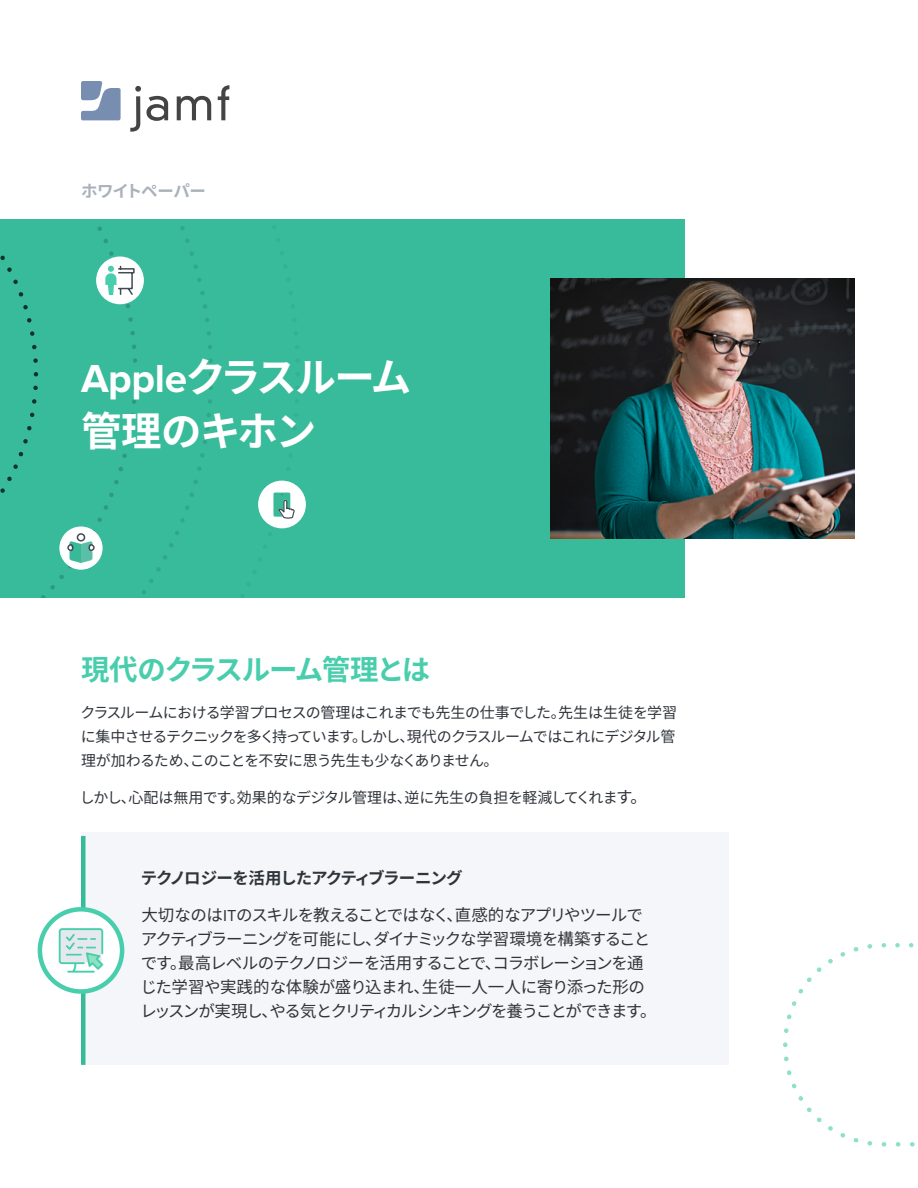
<style>
.page{position:relative;width:918px;height:1188px;background:#fff}
.page>*{position:absolute;margin:0;border:0;box-sizing:border-box;transform-origin:0 0}
.t1{font:700 40.5px/54px "Noto Sans CJ Kjp";letter-spacing:-.05em;color:#fff}
.t2{font:700 28.5px "Noto Sans CJ Kjp";letter-spacing:-.05em;color:#48ceac}
.t3{font:16.5px/24px "Noto Sans CJ Kjp";letter-spacing:-.065em;color:#2f343a}
.t4{font:700 16.5px "Noto Sans CJ Kjp";letter-spacing:-.06em;color:#2f343a}
.t5{font:700 16.5px "Noto Sans CJ Kjp";letter-spacing:-.035em;color:#a9b1bc}
.t6{font:15px/24px "Noto Sans CJ Kjp";letter-spacing:-.045em;color:#2f343a;text-align:justify}
.t7{font:15px "Noto Sans CJ Kjp";letter-spacing:-.02em;color:#2f343a}
.s1{font-family:"Proxima Nova"}
.s2{font-size:16.5px}
</style>
<div class="page">
<div style="left:0;top:219px;width:685px;height:379px;background:#37bb9a"></div>
<svg style="left:0;top:226px;width:213px;height:137px"></svg>
<svg style="left:0;top:374px;width:39px;height:119px"></svg>
<svg style="left:177px;top:96px;width:34px;height:24px"></svg>
<svg style="left:218px;top:85px;width:11px;height:35px"></svg>
<svg style="left:130px;top:86px;width:38px;height:46px"></svg>
<svg style="left:81px;top:81px;width:40px;height:39px"></svg>
<img style="left:550px;top:279px;width:305px;height:259px">
<div style="left:258px;top:481px;width:48px;height:47px;background:#fff;border-radius:50%"></div>
<svg style="left:273px;top:493px;width:22px;height:26px"></svg>
<div style="left:59px;top:526px;width:44px;height:44px;background:#fff;border-radius:50%"></div>
<svg style="left:67px;top:533px;width:28px;height:30px"></svg>
<div style="left:81px;top:833px;width:648px;height:232px;background:#f4f6f9"></div>
<div style="left:81px;top:836px;width:5px;height:229px;background:#37bb9a"></div>
<svg style="left:40px;top:909px;width:82px;height:83px"></svg>
<div style="left:38px;top:907px;width:86px;height:87px;border:4px solid #48ceac;border-radius:50%"></div>
<svg style="left:59px;top:928px;width:44px;height:45px"></svg>
<svg style="left:783px;top:943px;width:132px;height:204px"></svg>
<div style="left:96px;top:256px;width:48px;height:48px;background:#fff;border-radius:50%"></div>
<svg style="left:105px;top:265px;width:30px;height:30px"></svg>
<p class="t5" style="left:81px;top:181px;width:127px">ホワイトペーパー</p>
<h1 class="t1" style="left:81px;top:351px;width:332px"><span class="s1">Apple</span>クラスルーム管理のキホン</h1>
<h2 class="t2" style="left:81px;top:654px;width:351px">現代のクラスルーム管理とは</h2>
<p class="t6" style="left:81px;top:701px;width:598px">クラスルームにおける学習プロセスの管理はこれまでも先生の仕事でした。先生は生徒を学習に集中させるテクニックを多く持っています。しかし、現代のクラスルームではこれにデジタル管理が加わるため、このことを不安に思う先生も少なくありません。</p>
<p class="t7" style="left:80px;top:789px;width:569px">しかし、心配は無用です。効果的なデジタル管理は、逆に先生の負担を軽減してくれま<span class="s2">す。</span></p>
<p class="t4" style="left:141px;top:868px;width:323px">テクノロジーを活用したアクティブラーニング</p>
<p class="t3" style="left:140px;top:903px;width:518px">大切なのは<span class="s1">IT</span>のスキルを教えることではなく、直感的なアプリやツールでアクティブラーニングを可能にし、ダイナミックな学習環境を構築することです。最高レベルのテクノロジーを活用することで、コラボレーションを通じた学習や実践的な体験が盛り込まれ、生徒一人一人に寄り添った形のレッスンが実現し、やる気とクリティカルシンキングを養うことができます。</p>
</div>
